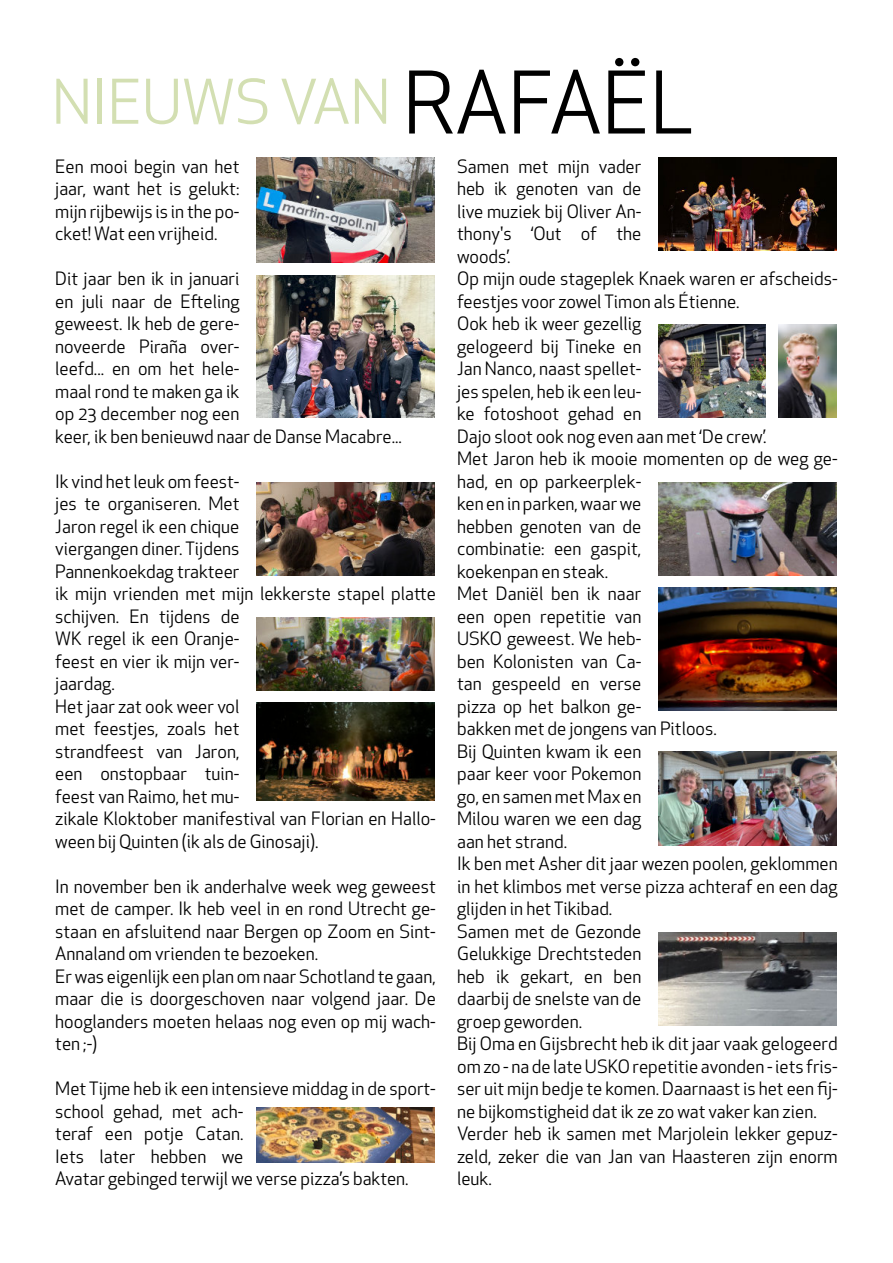
<style>
.page{position:relative;width:893px;height:1263px;background:#fff}
.page>*{position:absolute;margin:0;border:0;box-sizing:border-box;transform-origin:0 0}
.t1{font:84px "Apex New";color:#000}
.t2{font:60px "Apex New";color:#d3dfb2}
.t3{font:18px "Apex New";color:#000}
</style>
<div class="page">
<img style="left:256px;top:157px;width:179px;height:106px">
<img style="left:256px;top:482px;width:179px;height:93px">
<img style="left:256px;top:275px;width:179px;height:143px">
<img style="left:256px;top:703px;width:179px;height:97px">
<img style="left:256px;top:617px;width:179px;height:73px">
<img style="left:778px;top:324px;width:59px;height:93px">
<img style="left:658px;top:752px;width:179px;height:93px">
<img style="left:658px;top:157px;width:179px;height:94px">
<img style="left:658px;top:932px;width:179px;height:93px">
<img style="left:658px;top:588px;width:179px;height:122px">
<img style="left:658px;top:482px;width:179px;height:93px">
<img style="left:658px;top:324px;width:108px;height:93px">
<img style="left:256px;top:1108px;width:179px;height:55px">
<p class="t2" style="left:52px;top:79px;width:340px">NIEUWS VAN</p>
<p class="t1" style="left:403px;top:71px;width:293px">RAFAËL</p>
<p class="t3" style="left:55px;top:159px;width:186px">Een mooi begin van het</p>
<p class="t3" style="left:55px;top:182px;width:186px">jaar, want het is gelukt:</p>
<p class="t3" style="left:55px;top:204px;width:186px">mijn rijbewijs is in the po-</p>
<p class="t3" style="left:55px;top:226px;width:164px">cket! Wat een vrijheid.</p>
<p class="t3" style="left:55px;top:272px;width:186px">Dit jaar ben ik in januari</p>
<p class="t3" style="left:55px;top:294px;width:186px">en juli naar de Efteling</p>
<p class="t3" style="left:55px;top:316px;width:186px">geweest. Ik heb de gere-</p>
<p class="t3" style="left:55px;top:339px;width:186px">noveerde Piraña over-</p>
<p class="t3" style="left:55px;top:362px;width:186px">leefd... en om het hele-</p>
<p class="t3" style="left:55px;top:384px;width:186px">maal rond te maken ga ik</p>
<p class="t3" style="left:55px;top:406px;width:186px">op 23 december nog een</p>
<p class="t3" style="left:55px;top:429px;width:348px">keer, ik ben benieuwd naar de Danse Macabre...</p>
<p class="t3" style="left:55px;top:474px;width:186px">Ik vind het leuk om feest-</p>
<p class="t3" style="left:55px;top:496px;width:186px">jes te organiseren. Met</p>
<p class="t3" style="left:55px;top:519px;width:186px">Jaron regel ik een chique</p>
<p class="t3" style="left:55px;top:542px;width:186px">viergangen diner. Tijdens</p>
<p class="t3" style="left:55px;top:564px;width:186px">Pannenkoekdag trakteer</p>
<p class="t3" style="left:55px;top:586px;width:382px">ik mijn vrienden met mijn lekkerste stapel platte</p>
<p class="t3" style="left:55px;top:609px;width:186px">schijven. En tijdens de</p>
<p class="t3" style="left:55px;top:632px;width:186px">WK regel ik een Oranje-</p>
<p class="t3" style="left:55px;top:654px;width:186px">feest en vier ik mijn ver-</p>
<p class="t3" style="left:55px;top:676px;width:61px">jaardag.</p>
<p class="t3" style="left:55px;top:699px;width:186px">Het jaar zat ook weer vol</p>
<p class="t3" style="left:55px;top:722px;width:186px">met feestjes, zoals het</p>
<p class="t3" style="left:55px;top:744px;width:186px">strandfeest van Jaron,</p>
<p class="t3" style="left:55px;top:766px;width:186px">een onstopbaar tuin-</p>
<p class="t3" style="left:55px;top:789px;width:186px">feest van Raimo, het mu-</p>
<p class="t3" style="left:55px;top:812px;width:382px">zikale Kloktober manifestival van Florian en Hallo-</p>
<p class="t3" style="left:55px;top:834px;width:265px">ween bij Quinten (ik als de Ginosaji).</p>
<p class="t3" style="left:55px;top:879px;width:382px">In november ben ik anderhalve week weg geweest</p>
<p class="t3" style="left:55px;top:902px;width:382px">met de camper. Ik heb veel in en rond Utrecht ge-</p>
<p class="t3" style="left:55px;top:924px;width:382px">staan en afsluitend naar Bergen op Zoom en Sint-</p>
<p class="t3" style="left:55px;top:947px;width:264px">Annaland om vrienden te bezoeken.</p>
<p class="t3" style="left:55px;top:969px;width:382px">Er was eigenlijk een plan om naar Schotland te gaan,</p>
<p class="t3" style="left:55px;top:992px;width:382px">maar die is doorgeschoven naar volgend jaar. De</p>
<p class="t3" style="left:55px;top:1014px;width:382px">hooglanders moeten helaas nog even op mij wach-</p>
<p class="t3" style="left:55px;top:1037px;width:44px">ten ;-)</p>
<p class="t3" style="left:55px;top:1082px;width:382px">Met Tijme heb ik een intensieve middag in de sport-</p>
<p class="t3" style="left:55px;top:1104px;width:190px">school gehad, met ach-</p>
<p class="t3" style="left:55px;top:1127px;width:190px">teraf een potje Catan.</p>
<p class="t3" style="left:55px;top:1149px;width:190px">Iets later hebben we</p>
<p class="t3" style="left:55px;top:1172px;width:355px">Avatar gebinged terwijl we verse pizza’s bakten.</p>
<p class="t3" style="left:457px;top:159px;width:186px">Samen met mijn vader</p>
<p class="t3" style="left:457px;top:182px;width:186px">heb ik genoten van de</p>
<p class="t3" style="left:457px;top:204px;width:186px">live muziek bij Oliver An-</p>
<p class="t3" style="left:457px;top:226px;width:186px">thony's ‘Out of the</p>
<p class="t3" style="left:457px;top:249px;width:55px">woods’.</p>
<p class="t3" style="left:457px;top:272px;width:382px">Op mijn oude stageplek Knaek waren er afscheids-</p>
<p class="t3" style="left:457px;top:294px;width:284px">feestjes voor zowel Timon als Étienne.</p>
<p class="t3" style="left:457px;top:316px;width:186px">Ook heb ik weer gezellig</p>
<p class="t3" style="left:457px;top:339px;width:186px">gelogeerd bij Tineke en</p>
<p class="t3" style="left:457px;top:362px;width:186px">Jan Nanco, naast spellet-</p>
<p class="t3" style="left:457px;top:384px;width:186px">jes spelen, heb ik een leu-</p>
<p class="t3" style="left:457px;top:406px;width:186px">ke fotoshoot gehad en</p>
<p class="t3" style="left:457px;top:429px;width:311px">Dajo sloot ook nog even aan met ‘De crew’.</p>
<p class="t3" style="left:457px;top:452px;width:382px">Met Jaron heb ik mooie momenten op de weg ge-</p>
<p class="t3" style="left:457px;top:474px;width:186px">had, en op parkeerplek-</p>
<p class="t3" style="left:457px;top:496px;width:186px">ken en in parken, waar we</p>
<p class="t3" style="left:457px;top:519px;width:186px">hebben genoten van de</p>
<p class="t3" style="left:457px;top:542px;width:186px">combinatie: een gaspit,</p>
<p class="t3" style="left:457px;top:564px;width:153px">koekenpan en steak.</p>
<p class="t3" style="left:457px;top:586px;width:186px">Met Daniël ben ik naar</p>
<p class="t3" style="left:457px;top:609px;width:186px">een open repetitie van</p>
<p class="t3" style="left:457px;top:632px;width:186px">USKO geweest. We heb-</p>
<p class="t3" style="left:457px;top:654px;width:186px">ben Kolonisten van Ca-</p>
<p class="t3" style="left:457px;top:676px;width:186px">tan gespeeld en verse</p>
<p class="t3" style="left:457px;top:699px;width:186px">pizza op het balkon ge-</p>
<p class="t3" style="left:457px;top:722px;width:261px">bakken met de jongens van Pitloos.</p>
<p class="t3" style="left:457px;top:744px;width:186px">Bij Quinten kwam ik een</p>
<p class="t3" style="left:457px;top:766px;width:186px">paar keer voor Pokemon</p>
<p class="t3" style="left:457px;top:789px;width:186px">go, en samen met Max en</p>
<p class="t3" style="left:457px;top:812px;width:186px">Milou waren we een dag</p>
<p class="t3" style="left:457px;top:834px;width:112px">aan het strand.</p>
<p class="t3" style="left:457px;top:856px;width:382px">Ik ben met Asher dit jaar wezen poolen, geklommen</p>
<p class="t3" style="left:457px;top:879px;width:382px">in het klimbos met verse pizza achteraf en een dag</p>
<p class="t3" style="left:457px;top:902px;width:157px">glijden in het Tikibad.</p>
<p class="t3" style="left:457px;top:924px;width:186px">Samen met de Gezonde</p>
<p class="t3" style="left:457px;top:947px;width:186px">Gelukkige Drechtsteden</p>
<p class="t3" style="left:457px;top:969px;width:186px">heb ik gekart, en ben</p>
<p class="t3" style="left:457px;top:992px;width:186px">daarbij de snelste van de</p>
<p class="t3" style="left:457px;top:1014px;width:127px">groep geworden.</p>
<p class="t3" style="left:457px;top:1037px;width:382px">Bij Oma en Gijsbrecht heb ik dit jaar vaak gelogeerd</p>
<p class="t3" style="left:457px;top:1059px;width:382px">om zo - na de late USKO repetitie avonden - iets fris-</p>
<p class="t3" style="left:457px;top:1082px;width:382px">ser uit mijn bedje te komen. Daarnaast is het een fij-</p>
<p class="t3" style="left:457px;top:1104px;width:361px">ne bijkomstigheid dat ik ze zo wat vaker kan zien.</p>
<p class="t3" style="left:457px;top:1127px;width:382px">Verder heb ik samen met Marjolein lekker gepuz-</p>
<p class="t3" style="left:457px;top:1149px;width:382px">zeld, zeker die van Jan van Haasteren zijn enorm</p>
<p class="t3" style="left:457px;top:1172px;width:36px">leuk.</p>
</div>
